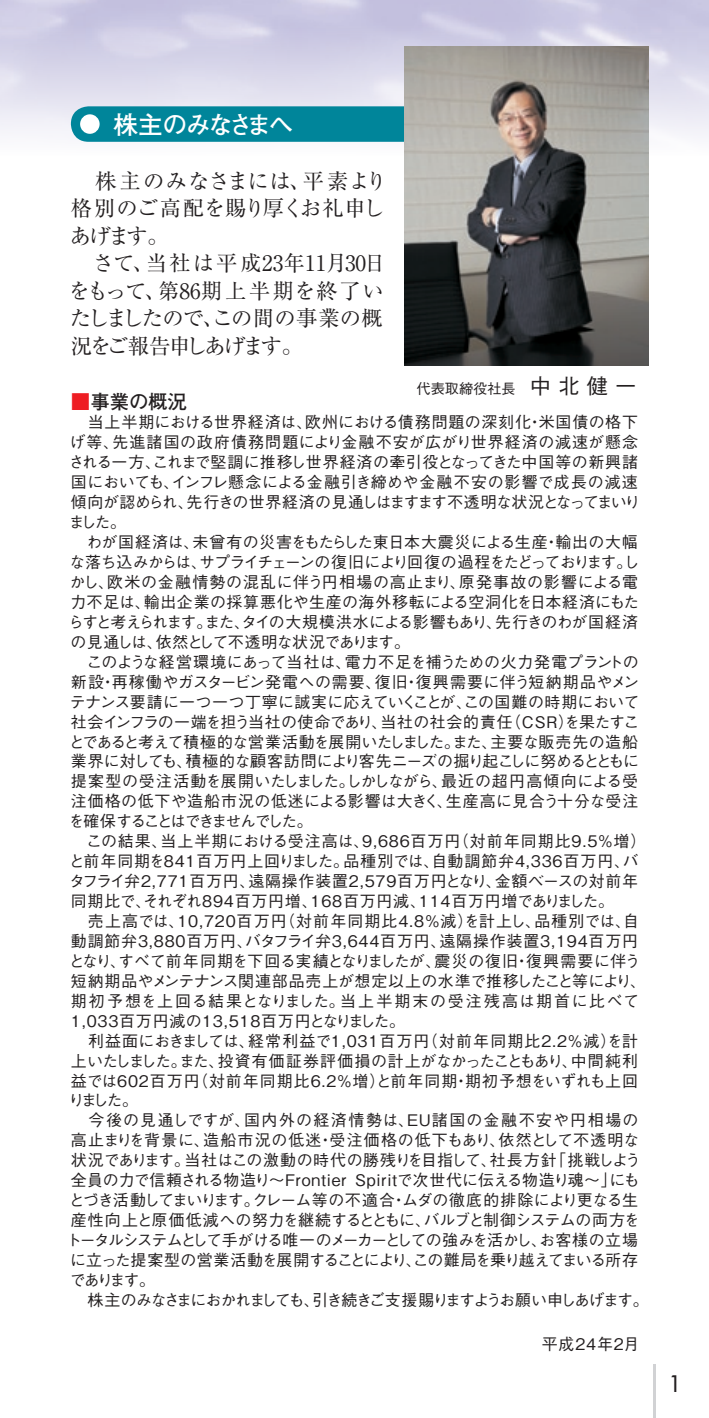
<style>
.page{position:relative;width:709px;height:1418px;background:#fff}
.page>*{position:absolute;margin:0;border:0;box-sizing:border-box;transform-origin:0 0}
.t1{font:700 24.75px "Futo Go B101 Pr 5";letter-spacing:-.105em;color:#fff}
.t2{font:500 22.25px "Futura Std";color:#231f20}
.t3{font:21.25px/27.5px "Ryumin Pr 5";color:#231f20}
.t4{font:700 19.5px "Futo Go B101 Pr 5";letter-spacing:-.01em;color:#231f20}
.t5{font:500 16px "Gothic BBB Pr 5";letter-spacing:.02em;color:#231f20}
.t6{font:500 16px "Gothic BBB Pr 5";letter-spacing:.05em;color:#231f20}
.t7{font:500 16px "Gothic BBB Pr 5";color:#231f20}
.t8{font:500 16px "Gothic BBB Pr 5";letter-spacing:.065em;color:#231f20}
.t9{font:500 16px "Gothic BBB Pr 5";letter-spacing:-.025em;color:#231f20}
.t10{font:500 16px "Gothic BBB Pr 5";letter-spacing:-.035em;color:#231f20}
.t11{font:500 16px "Gothic BBB Pr 5";letter-spacing:.07em;color:#231f20}
.t12{font:500 16px "Gothic BBB Pr 5";letter-spacing:.055em;color:#231f20}
.t13{font:500 16px "Gothic BBB Pr 5";letter-spacing:-.095em;color:#231f20}
.t14{font:500 16px "Gothic BBB Pr 5";letter-spacing:-.075em;color:#231f20}
.t15{font:500 16px "Gothic BBB Pr 5";letter-spacing:-.07em;color:#231f20}
.t16{font:500 16px "Gothic BBB Pr 5";letter-spacing:.06em;color:#231f20}
.t17{font:500 16px "Gothic BBB Pr 5";letter-spacing:-.01em;color:#231f20}
.t18{font:500 16px "Gothic BBB Pr 5";letter-spacing:-.09em;color:#231f20}
.t19{font:500 16px "Gothic BBB Pr 5";letter-spacing:-.045em;color:#231f20}
.t20{font:500 16px "Gothic BBB Pr 5";letter-spacing:-.005em;color:#231f20}
.t21{font:500 16px "Gothic BBB Pr 5";letter-spacing:-.06em;color:#231f20}
.t22{font:500 16px "Gothic BBB Pr 5";letter-spacing:-.065em;color:#231f20}
.t23{font:500 16px "Gothic BBB Pr 5";letter-spacing:-.02em;color:#231f20}
.t24{font:500 16px "Gothic BBB Pr 5";letter-spacing:.045em;color:#231f20}
.t25{font:500 16px "Gothic BBB Pr 5";letter-spacing:.075em;color:#231f20}
.t26{font:500 16px "Gothic BBB Pr 5";letter-spacing:.105em;color:#231f20}
.t27{font:500 16px "Gothic BBB Pr 5";letter-spacing:-.115em;color:#231f20}
.t28{font:500 14.25px "Gothic BBB Pr 5";color:#231f20}
.s1{color:#ee1d23}
.s2{font-size:21.25px}
</style>
<div class="page">
<img style="left:0;top:0;width:709px;height:156px">
<div style="left:71px;top:106px;width:567px;height:36px;background:#00859a;border-radius:18px"></div>
<div style="left:80px;top:114px;width:20px;height:20px;background:#fff;border-radius:50%"></div>
<img style="left:404px;top:46px;width:244px;height:319px">
<hr style="left:653px;top:1364px;width:3px;height:53px;background:#d1d2d4">
<h1 class="t1" style="left:113px;top:104px;width:181px">株主のみなさまへ</h1>
<h3 class="t3" style="left:69px;top:166px;width:320px">　株主のみなさまには、平素より格別のご高配を賜り厚くお礼申しあげます。<br>　さて、当社は平成23年11月30日をもって、第86期上半期を終了いたしましたので、この間の事業の概況をご報告申しあげます。</h3>
<p class="t4" style="left:71px;top:385px;width:118px"><span class="s1">■</span>事業の概況</p>
<p class="t24" style="left:71px;top:409px;width:568px">　当上半期における世界経済は、欧州における債務問題の深刻化・米国債の格下</p>
<p class="t8" style="left:70px;top:429px;width:570px">げ等、先進諸国の政府債務問題により金融不安が広がり世界経済の減速が懸念</p>
<p class="t5" style="left:68px;top:449px;width:571px">される一方、これまで堅調に推移し世界経済の牽引役となってきた中国等の新興諸</p>
<p class="t5" style="left:71px;top:469px;width:568px">国においても、インフレ懸念による金融引き締めや金融不安の影響で成長の減速</p>
<p class="t10" style="left:71px;top:489px;width:571px">傾向が認められ、先行きの世界経済の見通しはますます不透明な状況となってまいり</p>
<p class="t5" style="left:69px;top:509px;width:59px">ました。</p>
<p class="t5" style="left:71px;top:529px;width:568px">　わが国経済は、未曾有の災害をもたらした東日本大震災による生産・輸出の大幅</p>
<p class="t14" style="left:70px;top:549px;width:571px">な落ち込みからは、サプライチェーンの復旧により回復の過程をたどっております。し</p>
<p class="t6" style="left:70px;top:569px;width:570px">かし、欧米の金融情勢の混乱に伴う円相場の高止まり、原発事故の影響による電</p>
<p class="t5" style="left:70px;top:589px;width:570px">力不足は、輸出企業の採算悪化や生産の海外移転による空洞化を日本経済にもた</p>
<p class="t15" style="left:68px;top:609px;width:571px">らすと考えられます。また、タイの大規模洪水による影響もあり、先行きのわが国経済</p>
<p class="t10" style="left:70px;top:629px;width:341px">の見通しは、依然として不透明な状況であります。</p>
<p class="t23" style="left:71px;top:649px;width:569px">　このような経営環境にあって当社は、電力不足を補うための火力発電プラントの</p>
<p class="t5" style="left:71px;top:669px;width:569px">新設・再稼働やガスタービン発電への需要、復旧・復興需要に伴う短納期品やメン</p>
<p class="t5" style="left:70px;top:688px;width:571px">テナンス要請に一つ一つ丁寧に誠実に応えていくことが、この国難の時期において</p>
<p class="t7" style="left:71px;top:708px;width:570px">社会インフラの一端を担う当社の使命であり、当社の社会的責任（CSR）を果たすこ</p>
<p class="t9" style="left:69px;top:728px;width:571px">とであると考えて積極的な営業活動を展開いたしました。また、主要な販売先の造船</p>
<p class="t19" style="left:71px;top:748px;width:569px">業界に対しても、積極的な顧客訪問により客先ニーズの掘り起こしに努めるとともに</p>
<p class="t5" style="left:71px;top:768px;width:568px">提案型の受注活動を展開いたしました。しかしながら、最近の超円高傾向による受</p>
<p class="t5" style="left:71px;top:788px;width:569px">注価格の低下や造船市況の低迷による影響は大きく、生産高に見合う十分な受注</p>
<p class="t27" style="left:69px;top:808px;width:246px">を確保することはできませんでした。</p>
<p class="t8" style="left:71px;top:828px;width:577px">　この結果、当上半期における受注高は、9,686百万円（対前年同期比9.5％増）</p>
<p class="t6" style="left:69px;top:848px;width:571px">と前年同期を841百万円上回りました。品種別では、自動調節弁4,336百万円、バ</p>
<p class="t6" style="left:69px;top:868px;width:570px">タフライ弁2,771百万円、遠隔操作装置2,579百万円となり、金額ベースの対前年</p>
<p class="t6" style="left:71px;top:888px;width:545px">同期比で、それぞれ894百万円増、168百万円減、114百万円増でありました。</p>
<p class="t11" style="left:71px;top:908px;width:569px">　売上高では、10,720百万円（対前年同期比4.8％減）を計上し、品種別では、自</p>
<p class="t6" style="left:71px;top:928px;width:568px">動調節弁3,880百万円、バタフライ弁3,644百万円、遠隔操作装置3,194百万円</p>
<p class="t7" style="left:69px;top:948px;width:573px">となり、すべて前年同期を下回る実績となりましたが、震災の復旧・復興需要に伴う</p>
<p class="t5" style="left:71px;top:967px;width:577px">短納期品やメンテナンス関連部品売上が想定以上の水準で推移したこと等により、</p>
<p class="t26" style="left:71px;top:987px;width:569px">期初予想を上回る結果となりました。当上半期末の受注残高は期首に比べて</p>
<p class="t6" style="left:71px;top:1007px;width:336px">1,033百万円減の13,518百万円となりました。</p>
<p class="t12" style="left:71px;top:1027px;width:568px">　利益面におきましては、経常利益で1,031百万円（対前年同期比2.2％減）を計</p>
<p class="t20" style="left:71px;top:1047px;width:568px">上いたしました。また、投資有価証券評価損の計上がなかったこともあり、中間純利</p>
<p class="t16" style="left:71px;top:1067px;width:568px">益では602百万円（対前年同期比6.2％増）と前年同期・期初予想をいずれも上回</p>
<p class="t5" style="left:69px;top:1087px;width:71px">りました。</p>
<p class="t25" style="left:71px;top:1107px;width:569px">　今後の見通しですが、国内外の経済情勢は、EU諸国の金融不安や円相場の</p>
<p class="t6" style="left:71px;top:1127px;width:570px">高止まりを背景に、造船市況の低迷・受注価格の低下もあり、依然として不透明な</p>
<p class="t17" style="left:71px;top:1147px;width:585px">状況であります。当社はこの激動の時代の勝残りを目指して、社長方針「挑戦しよう　</p>
<p class="t5" style="left:71px;top:1167px;width:570px">全員の力で信頼される物造り～Frontier Spiritで次世代に伝える物造り魂～」にも</p>
<p class="t21" style="left:69px;top:1187px;width:571px">とづき活動してまいります。クレーム等の不適合・ムダの徹底的排除により更なる生</p>
<p class="t9" style="left:71px;top:1207px;width:570px">産性向上と原価低減への努力を継続するとともに、バルブと制御システムの両方を</p>
<p class="t18" style="left:66px;top:1227px;width:574px">トータルシステムとして手がける唯一のメーカーとしての強みを活かし、お客様の立場</p>
<p class="t22" style="left:70px;top:1247px;width:569px">に立った提案型の営業活動を展開することにより、この難局を乗り越えてまいる所存</p>
<p class="t5" style="left:70px;top:1266px;width:87px">であります。</p>
<p class="t13" style="left:71px;top:1286px;width:579px">　株主のみなさまにおかれましても、引き続きご支援賜りますようお願い申しあげます。</p>
<p class="t6" style="left:542px;top:1330px;width:99px">平成24年2月</p>
<p class="t28" style="left:416px;top:377px;width:221px">代表取締役社長　<span class="s2">中 北 健 一</span></p>
<h2 class="t2" style="left:669px;top:1369px;width:14px">1</h2>
</div>
